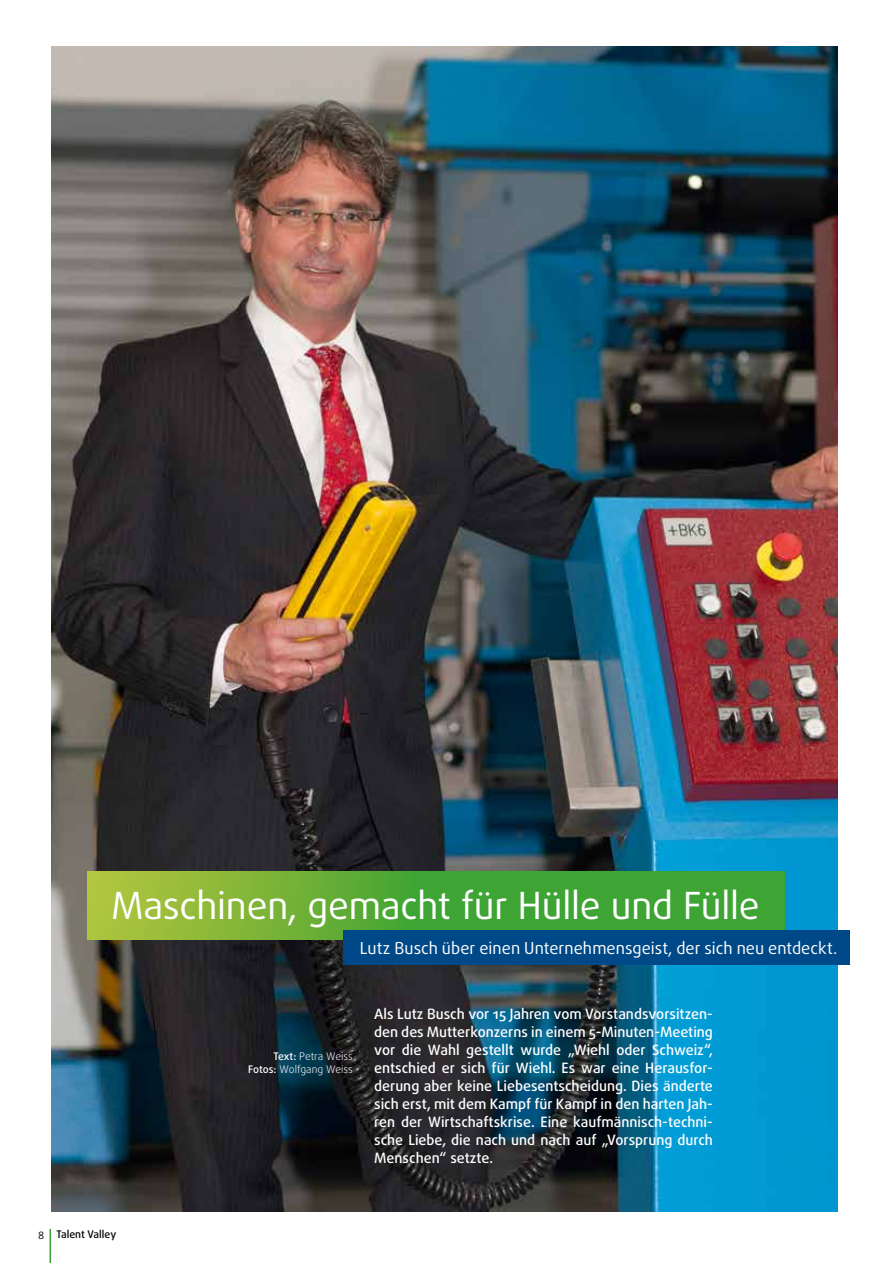
<style>
.page{position:relative;width:893px;height:1263px;background:#fff}
.page>*{position:absolute;margin:0;border:0;box-sizing:border-box;transform-origin:0 0}
.t1{font:37.5px "Daxline Pro";letter-spacing:-.005em;color:#fff}
.t2{font:16.5px "Daxline Pro";color:#fff}
.t3{font:500 14.25px/18px "Daxline Pro";color:#fff;text-align:justify}
.t4{font:300 10.5px/12.6px "Daxline Pro";color:#fff;text-align:right}
.t5{font:500 10.5px "Daxline Pro";color:#000}
.t6{font:10.5px "Daxline Pro";color:#000}
.s1{font-weight:500}
</style>
<div class="page">
<img style="left:51px;top:47px;width:787px;height:1165px">
<svg style="left:87px;top:872px;width:698px;height:68px;background:#5eab37"></svg>
<div style="left:344px;top:931px;width:506px;height:34px;background:#004988"></div>
<hr style="left:50px;top:1229px;width:1px;height:34px;background:#3da434">
<h1 class="t1" style="left:111px;top:881px;width:650px">Maschinen, gemacht für Hülle und Fülle</h1>
<p class="t2" style="left:360px;top:937px;width:479px">Lutz Busch über einen Unternehmensgeist, der sich neu entdeckt.</p>
<p class="t4" style="left:248px;top:1050px;width:106px"><span class="s1">Text:</span> Petra Weiss<br><span class="s1">Fotos:</span> Wolfgang Weiss</p>
<p class="t3" style="left:374px;top:1005px;width:340px">Als Lutz Busch vor 15 Jahren vom Vorstandsvorsitzen&shy;den des Mutterkonzerns in einem 5-Minuten-Meeting vor die Wahl gestellt wurde „Wiehl oder Schweiz“, entschied er sich für Wiehl. Es war eine Herausfor&shy;derung aber keine Liebesentscheidung. Dies änderte sich erst, mit dem Kampf für Kampf in den harten Jah&shy;ren der Wirtschaftskrise. Eine kaufmännisch-techni&shy;sche Liebe, die nach und nach auf „Vorsprung durch Menschen“ setzte.</p>
<p class="t6" style="left:38px;top:1228px;width:8px">8</p>
<p class="t5" style="left:56px;top:1227px;width:61px">Talent Valley</p>
</div>
